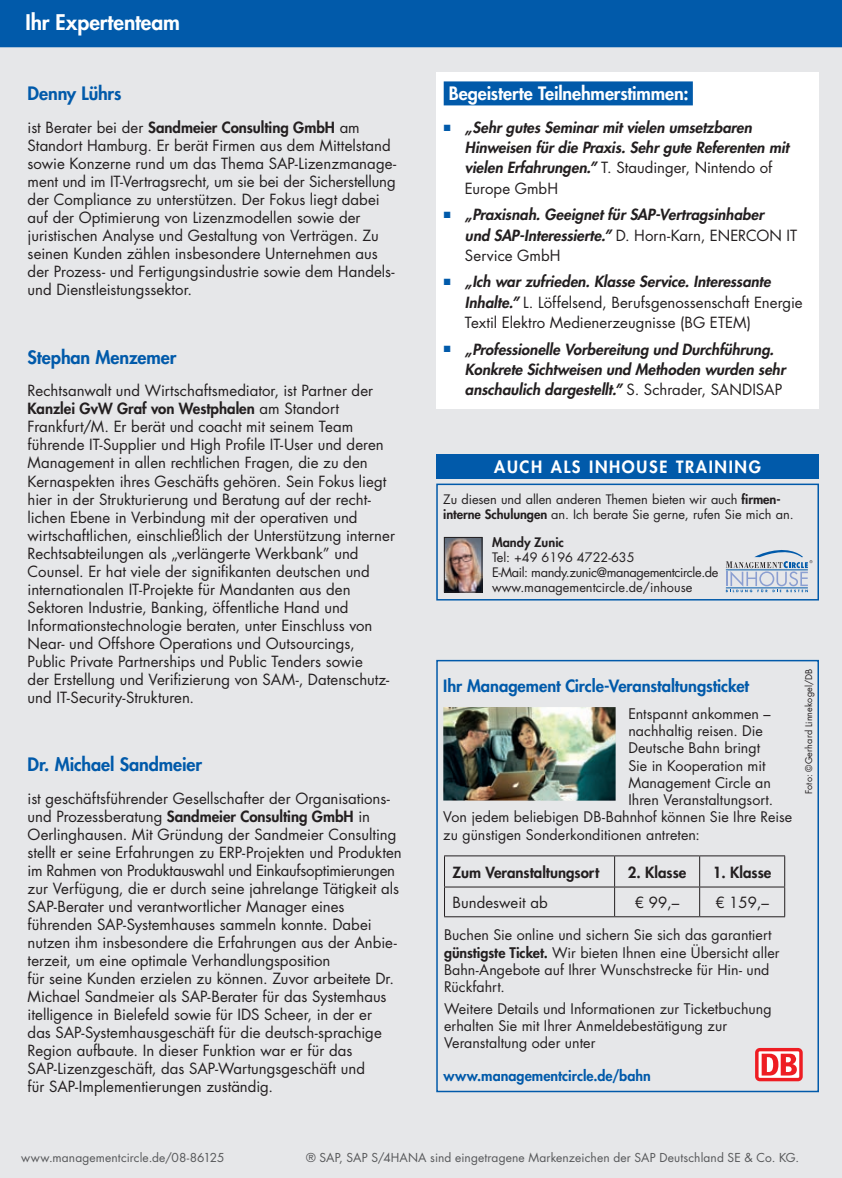
<style>
.page{position:relative;width:842px;height:1178px;background:#fff}
.page>*{position:absolute;margin:0;border:0;box-sizing:border-box;transform-origin:0 0}
.AbsatzKlappeBalkenOb{font:800 21px "Futura Std";color:#fff}
.AbsatzReferentenProf{font:800 18px "Futura Std";letter-spacing:-.005em;color:#015aaa}
.AbsatzInhaltTextuebe{font:800 18px "Futura Std";letter-spacing:-.005em;color:#fff}
.AbsatzReferentenProf-2{font:800 16.5px "Futura Std";letter-spacing:-.005em;color:#015aaa}
.t1{font:800 16.5px "Futura Std";letter-spacing:.1em;color:#fff}
.AbsatzReferentenProf-3{font:15px/18px "Futura Std";color:#231f20}
.AbsatzInhaltTextBull{font:italic 800 15px/20.2px "Futura Std";color:#231f20}
.AbsatzInhaltTextBull-2{font:15px/20.2px "Futura Std";color:#231f20}
.t2{font:800 15px "Futura Std";color:#231f20}
.AbsatzReferentenProf-4{font:14.25px/17.2px "Futura Std";letter-spacing:.005em;color:#231f20}
.AbsatzReferentenProf-5{font:800 14.25px "Futura Std";letter-spacing:.005em;color:#015aaa}
.AbsatzInhouseTrainin{font:12.75px/15px "Futura Std";letter-spacing:-.005em;color:#231f20}
.AbsatzInhouseTrainin-2{font:12.75px "Futura Std";letter-spacing:-.03em;color:#231f20}
.AbsatzInhouseTrainin-3{font:800 12.75px "Futura Std";color:#231f20}
.AbsatzProgrammFooter{font:12px "Futura Std";letter-spacing:.01em;color:#57585a}
.AbsatzReferentenProf-6{font:9px "Futura Std";letter-spacing:.02em;color:#231f20}
.s1{font-weight:800}
.s2{color:#015aaa}
.s3{font-weight:400;font-style:normal}
.s4{font-weight:800;font-style:italic}
</style>
<div class="page">
<div style="left:0;top:47px;width:842px;height:1131px;background:#e6e7e9"></div>
<div style="left:436px;top:72px;width:383px;height:336px;background:#fff"></div>
<div style="left:0;top:0;width:842px;height:47px;background:#015aaa"></div>
<div style="left:444px;top:81px;width:249px;height:24px;background:#015aaa"></div>
<div style="left:436px;top:484px;width:383px;height:116px;border:2px solid #015aaa"></div>
<div style="left:436px;top:454px;width:383px;height:25px;background:#015aaa"></div>
<svg style="left:726px;top:550px;width:86px;height:42px"></svg>
<img style="left:446px;top:539px;width:34px;height:51px">
<div style="left:444px;top:537px;width:38px;height:55px;border:1px solid #231f20"></div>
<div style="left:436px;top:660px;width:383px;height:432px;border:2px solid #015aaa"></div>
<img style="left:443px;top:707px;width:173px;height:94px">
<hr style="left:444px;top:855px;width:171px;height:1px;background:#231f20">
<hr style="left:444px;top:856px;width:1px;height:30px;background:#231f20">
<hr style="left:615px;top:855px;width:85px;height:1px;background:#231f20">
<hr style="left:614px;top:856px;width:1px;height:30px;background:#231f20">
<hr style="left:700px;top:855px;width:85px;height:1px;background:#231f20">
<hr style="left:699px;top:856px;width:1px;height:30px;background:#231f20">
<hr style="left:784px;top:856px;width:1px;height:30px;background:#231f20">
<hr style="left:444px;top:886px;width:171px;height:1px;background:#231f20">
<svg style="left:444px;top:887px;width:1px;height:29px"></svg>
<hr style="left:615px;top:886px;width:85px;height:1px;background:#231f20">
<svg style="left:614px;top:887px;width:1px;height:29px"></svg>
<hr style="left:700px;top:886px;width:85px;height:1px;background:#231f20">
<svg style="left:699px;top:887px;width:1px;height:29px"></svg>
<svg style="left:784px;top:887px;width:1px;height:29px"></svg>
<hr style="left:444px;top:916px;width:171px;height:1px;background:#231f20">
<hr style="left:615px;top:916px;width:85px;height:1px;background:#231f20">
<hr style="left:700px;top:916px;width:85px;height:1px;background:#231f20">
<div style="left:755px;top:1048px;width:48px;height:33px;background:#ee1d23;border-radius:5px"></div>
<svg style="left:758px;top:1051px;width:41px;height:27px"></svg>
<svg style="left:762px;top:1054px;width:35px;height:21px"></svg>
<p class="AbsatzKlappeBalkenOb" style="left:26px;top:9px;width:156px">Ihr Expertenteam</p>
<p class="AbsatzReferentenProf" style="left:28px;top:82px;width:95px">Denny Lührs</p>
<p class="AbsatzReferentenProf-3" style="left:28px;top:118px;width:370px">ist Berater bei der <span class="s1">Sandmeier Consulting GmbH</span> am Standort Hamburg. Er berät Firmen aus dem Mittelstand sowie Konzerne rund um das Thema SAP-Lizenzmanage&shy;ment und im IT-Vertragsrecht, um sie bei der Sicherstellung der Compliance zu unterstützen. Der Fokus liegt dabei auf der Optimierung von Lizenzmodellen sowie der juristischen Analyse und Gestaltung von Verträgen. Zu seinen Kunden zählen insbesondere Unternehmen aus der Prozess- und Fertigungsindustrie sowie dem Handels&shy;und Dienstleistungssektor.</p>
<p class="AbsatzReferentenProf" style="left:28px;top:345px;width:150px">Stephan Menzemer</p>
<p class="AbsatzReferentenProf-3" style="left:28px;top:382px;width:369px">Rechtsanwalt und Wirtschaftsmediator, ist Partner der <span class="s1">Kanzlei GvW Graf von Westphalen</span> am Standort Frankfurt/M. Er berät und coacht mit seinem Team führende IT-Supplier und High Profile IT-User und deren Management in allen rechtlichen Fragen, die zu den Kernaspekten ihres Geschäfts gehören. Sein Fokus liegt hier in der Strukturierung und Beratung auf der recht&shy;lichen Ebene in Verbindung mit der operativen und wirtschaftlichen, einschließlich der Unterstützung interner Rechtsabteilungen als „verlängerte Werkbank” und Counsel. Er hat viele der signifikanten deutschen und internationalen IT-Projekte für Mandanten aus den Sektoren Industrie, Banking, öffentliche Hand und Informationstechnologie beraten, unter Einschluss von Near- und Offshore Operations und Outsourcings, Public Private Partnerships und Public Tenders sowie<br>der Erstellung und Verifizierung von SAM-, Datenschutz&shy;und IT-Security-Strukturen.</p>
<p class="AbsatzReferentenProf" style="left:28px;top:753px;width:176px">Dr. Michael Sandmeier</p>
<p class="AbsatzReferentenProf-3" style="left:28px;top:790px;width:376px">ist geschäftsführender Gesellschafter der Organisations&shy;und Prozessberatung <span class="s1">Sandmeier Consulting GmbH</span> in Oerlinghausen. Mit Gründung der Sandmeier Consulting stellt er seine Erfahrungen zu ERP-Projekten und Produkten im Rahmen von Produktauswahl und Einkaufsoptimierungen zur Verfügung, die er durch seine jahrelange Tätigkeit als SAP-Berater und verantwortlicher Manager eines führenden SAP-Systemhauses sammeln konnte. Dabei nutzen ihm insbesondere die Erfahrungen aus der Anbie&shy;terzeit, um eine optimale Verhandlungsposition<br>für seine Kunden erzielen zu können. Zuvor arbeitete Dr.<br>Michael Sandmeier als SAP-Berater für das Systemhaus itelligence in Bielefeld sowie für IDS Scheer, in der er<br>das SAP-Systemhausgeschäft für die deutsch-sprachige Region aufbaute. In dieser Funktion war er für das SAP-Lizenzgeschäft, das SAP-Wartungsgeschäft und<br>für SAP-Implementierungen zuständig.</p>
<p class="AbsatzInhaltTextuebe" style="left:449px;top:82px;width:241px">Begeisterte Teilnehmerstimmen:</p>
<p class="AbsatzInhaltTextBull" style="left:465px;top:117px;width:325px;text-indent:-21px"><span class="s2">■</span> „Sehr gutes Seminar mit vielen umsetzbaren Hinweisen für die Praxis. Sehr gute Referenten mit vielen Erfahrungen.” <span class="s3">T. Staudinger, Nintendo of Europe GmbH</span></p>
<p class="AbsatzInhaltTextBull" style="left:465px;top:205px;width:334px;text-indent:-21px"><span class="s2">■</span> „Praxisnah. Geeignet für SAP-Vertragsinhaber<br>und SAP-Interessierte.” <span class="s3">D. Horn-Karn, ENERCON IT<br>Service GmbH</span></p>
<p class="AbsatzInhaltTextBull-2" style="left:465px;top:272px;width:339px;text-indent:-21px"><span class="s2">■</span> <span class="s4">„Ich war zufrieden. Klasse Service. Interessante<br>Inhalte.”</span> L. Löffelsend, Berufsgenossenschaft Energie<br>Textil Elektro Medienerzeugnisse (BG ETEM)</p>
<p class="AbsatzInhaltTextBull" style="left:465px;top:339px;width:322px;text-indent:-21px"><span class="s2">■</span> „Professionelle Vorbereitung und Durchführung.<br>Konkrete Sichtweisen und Methoden wurden sehr anschaulich dargestellt.” <span class="s3">S. Schrader, SANDISAP</span></p>
<p class="t1" style="left:494px;top:457px;width:268px">AUCH ALS INHOUSE TRAINING</p>
<p class="AbsatzInhouseTrainin" style="left:443px;top:492px;width:352px">Zu diesen und allen anderen Themen bieten wir auch <span class="s1">firmen&shy;interne Schulungen</span> an. Ich berate Sie gerne, rufen Sie mich an.</p>
<p class="AbsatzInhouseTrainin-3" style="left:492px;top:534px;width:73px">Mandy Zunic</p>
<p class="AbsatzInhouseTrainin" style="left:492px;top:550px;width:144px">Tel: +49 6196 4722-635</p>
<p class="AbsatzInhouseTrainin-2" style="left:492px;top:564px;width:228px">E-Mail: mandy.zunic@managementcircle.de</p>
<p class="AbsatzInhouseTrainin" style="left:492px;top:580px;width:202px">www.managementcircle.de/inhouse</p>
<p class="AbsatzReferentenProf-2" style="left:443px;top:675px;width:307px">Ihr Management Circle-Veranstaltungsticket</p>
<p class="AbsatzReferentenProf-4" style="left:628px;top:705px;width:144px">Entspannt ankommen –</p>
<p class="AbsatzReferentenProf-4" style="left:628px;top:722px;width:136px">nachhaltig reisen. Die</p>
<p class="AbsatzReferentenProf-4" style="left:628px;top:739px;width:133px">Deutsche Bahn bringt</p>
<p class="AbsatzReferentenProf-4" style="left:628px;top:757px;width:139px">Sie in Kooperation mit</p>
<p class="AbsatzReferentenProf-4" style="left:628px;top:774px;width:144px">Management Circle an</p>
<p class="AbsatzReferentenProf-4" style="left:628px;top:791px;width:146px">Ihren Veranstaltungsort.</p>
<p class="AbsatzReferentenProf-4" style="left:443px;top:808px;width:350px">Von jedem beliebigen DB-Bahnhof können Sie Ihre Reise</p>
<p class="AbsatzReferentenProf-4" style="left:443px;top:826px;width:258px">zu günstigen Sonderkonditionen antreten:</p>
<p class="t2" style="left:453px;top:862px;width:148px">Zum Veranstaltungsort</p>
<p class="t2" style="left:628px;top:862px;width:60px">2. Klasse</p>
<p class="t2" style="left:713px;top:862px;width:60px">1. Klasse</p>
<p class="AbsatzReferentenProf-3" style="left:453px;top:894px;width:97px">Bundesweit ab</p>
<p class="AbsatzReferentenProf-3" style="left:635px;top:894px;width:46px">€ 99,–</p>
<p class="AbsatzReferentenProf-3" style="left:715px;top:894px;width:55px">€ 159,–</p>
<p class="AbsatzReferentenProf-4" style="left:444px;top:927px;width:337px">Buchen Sie online und sichern Sie sich das garantiert <span class="s1">günstigste Ticket.</span> Wir bieten Ihnen eine Übersicht aller Bahn-Angebote auf Ihrer Wunschstrecke für Hin- und Rückfahrt.</p>
<p class="AbsatzReferentenProf-4" style="left:444px;top:1000px;width:329px">Weitere Details und Informationen zur Ticketbuchung erhalten Sie mit Ihrer Anmeldebestätigung zur<br>Veranstaltung oder unter</p>
<p class="AbsatzReferentenProf-5" style="left:443px;top:1067px;width:209px">www.managementcircle.de/bahn</p>
<p class="AbsatzReferentenProf-6" style="left:803px;top:794px;width:127px;rotate:-90deg">Foto: ©Gerhard Linnekogel/DB</p>
<p class="AbsatzProgrammFooter" style="left:21px;top:1150px;width:205px">www.managementcircle.de/08-86125</p>
<p class="AbsatzProgrammFooter" style="left:306px;top:1150px;width:494px">® SAP, SAP S/4HANA sind eingetragene Markenzeichen der SAP Deutschland SE &amp; Co. KG.</p>
</div>
